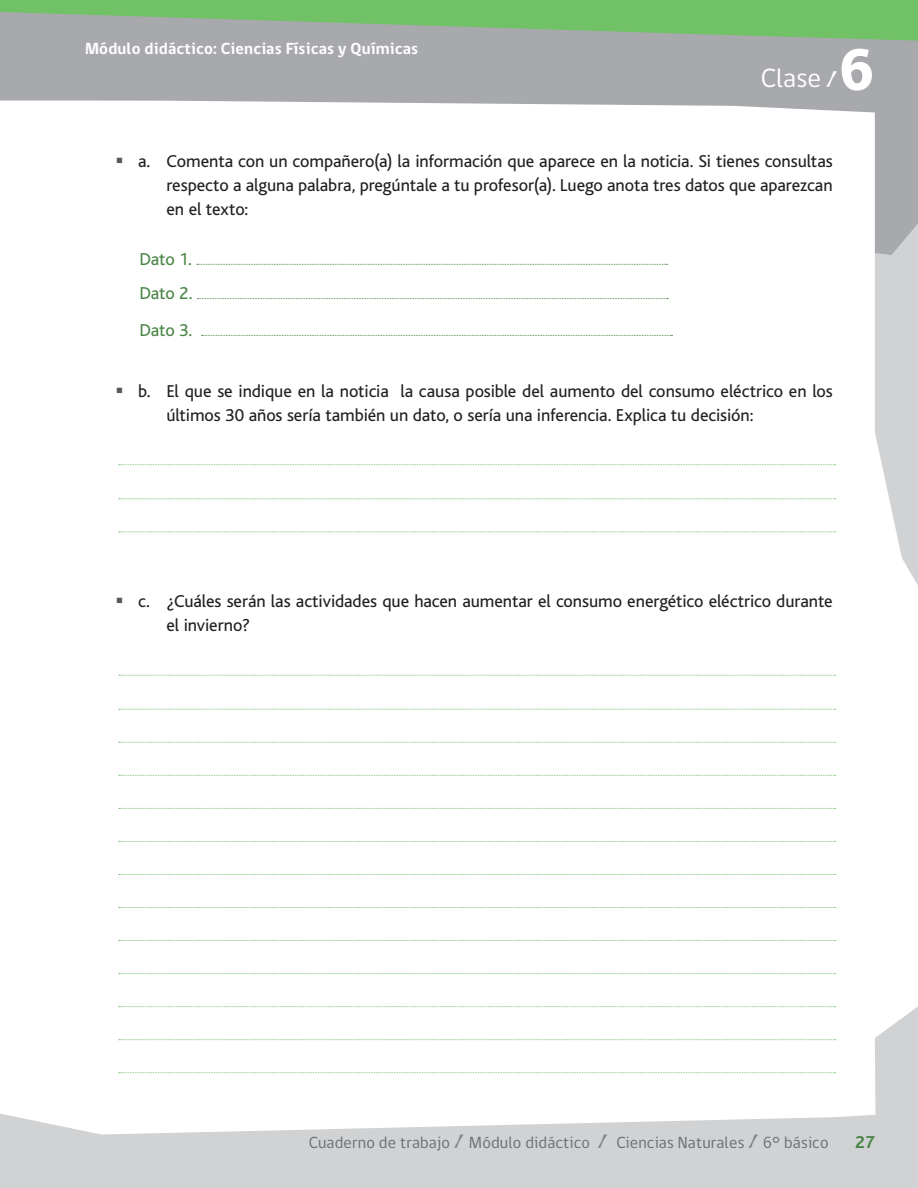
<style>
.page{position:relative;width:918px;height:1188px;background:#d1d2d4}
.page>*{position:absolute;margin:0;border:0;box-sizing:border-box;transform-origin:0 0}
.t1{font:800 60px "gob CL";color:#fff}
.t2{font:27px "gob CL";color:#fff}
.preguntas_con_vineta{font:18px/24px "Bliss";letter-spacing:-.005em;color:#231f20}
.texto_clase{font:18px "Bliss";letter-spacing:-.01em;color:#488545}
.t3{font:700 18px "Bliss";color:#488545}
.t4{font:16.5px "gob CL";letter-spacing:.01em;color:#6c6d70}
.t5{font:700 16.5px "gob CL";letter-spacing:.01em;color:#fff}
.s1{font-family:"Gilligans Island";font-size:21px}
.s2{color:#57585a}
.s3{font-family:"Gilligans Island";font-size:18px;color:#808285}
</style>
<div class="page">
<div style="left:0;top:41px;width:918px;height:59px;background:#a8a9ad"></div>
<svg style="left:0;top:0;width:918px;height:41px"></svg>
<div style="left:0;top:100px;width:918px;height:1035px;background:#fff"></div>
<svg style="left:197px;top:264px;width:471px;height:1px"></svg>
<svg style="left:197px;top:298px;width:471px;height:1px"></svg>
<svg style="left:202px;top:335px;width:471px;height:1px"></svg>
<svg style="left:119px;top:464px;width:717px;height:1px"></svg>
<svg style="left:119px;top:498px;width:717px;height:1px"></svg>
<svg style="left:119px;top:531px;width:717px;height:1px"></svg>
<svg style="left:119px;top:675px;width:717px;height:1px"></svg>
<svg style="left:119px;top:709px;width:717px;height:1px"></svg>
<svg style="left:119px;top:742px;width:717px;height:1px"></svg>
<svg style="left:119px;top:775px;width:717px;height:1px"></svg>
<svg style="left:119px;top:808px;width:717px;height:1px"></svg>
<svg style="left:119px;top:841px;width:717px;height:1px"></svg>
<svg style="left:119px;top:874px;width:717px;height:1px"></svg>
<svg style="left:119px;top:907px;width:717px;height:1px"></svg>
<svg style="left:119px;top:940px;width:717px;height:1px"></svg>
<svg style="left:119px;top:973px;width:717px;height:1px"></svg>
<svg style="left:119px;top:1006px;width:717px;height:1px"></svg>
<svg style="left:119px;top:1039px;width:717px;height:1px"></svg>
<svg style="left:119px;top:1072px;width:717px;height:1px"></svg>
<p class="t5" style="left:85px;top:37px;width:335px">Módulo didáctico: Ciencias Físicas y Químicas</p>
<p class="t1" style="left:839px;top:29px;width:37px">6</p>
<p class="t2" style="left:761px;top:60px;width:80px">Clase <span class="s1">/</span></p>
<p class="preguntas_con_vineta" style="left:167px;top:149px;width:668px;text-align:justify;text-indent:-51px"><span class="s2">▪</span> a. Comenta con un compañero(a) la información que aparece en la noticia. Si tienes consultas respecto a alguna palabra, pregúntale a tu profesor(a). Luego anota tres datos que aparezcan en el texto:</p>
<p class="texto_clase" style="left:140px;top:249px;width:54px">Dato 1.</p>
<p class="texto_clase" style="left:140px;top:284px;width:55px">Dato 2.</p>
<p class="texto_clase" style="left:140px;top:320px;width:54px">Dato 3.</p>
<p class="preguntas_con_vineta" style="left:167px;top:379px;width:668px;text-indent:-51px"><span class="s2">▪</span> b. El que se indique en la noticia la causa posible del aumento del consumo eléctrico en los últimos 30 años sería también un dato, o sería una inferencia. Explica tu decisión:</p>
<p class="preguntas_con_vineta" style="left:167px;top:589px;width:668px;text-indent:-51px"><span class="s2">▪</span> c. ¿Cuáles serán las actividades que hacen aumentar el consumo energético eléctrico durante el invierno?</p>
<p class="t4" style="left:309px;top:1131px;width:521px">Cuaderno de trabajo <span class="s3">/</span> Módulo didáctico <span class="s3">/</span> Ciencias Naturales <span class="s3">/</span> 6° básico</p>
<p class="t3" style="left:855px;top:1133px;width:21px">27</p>
</div>
